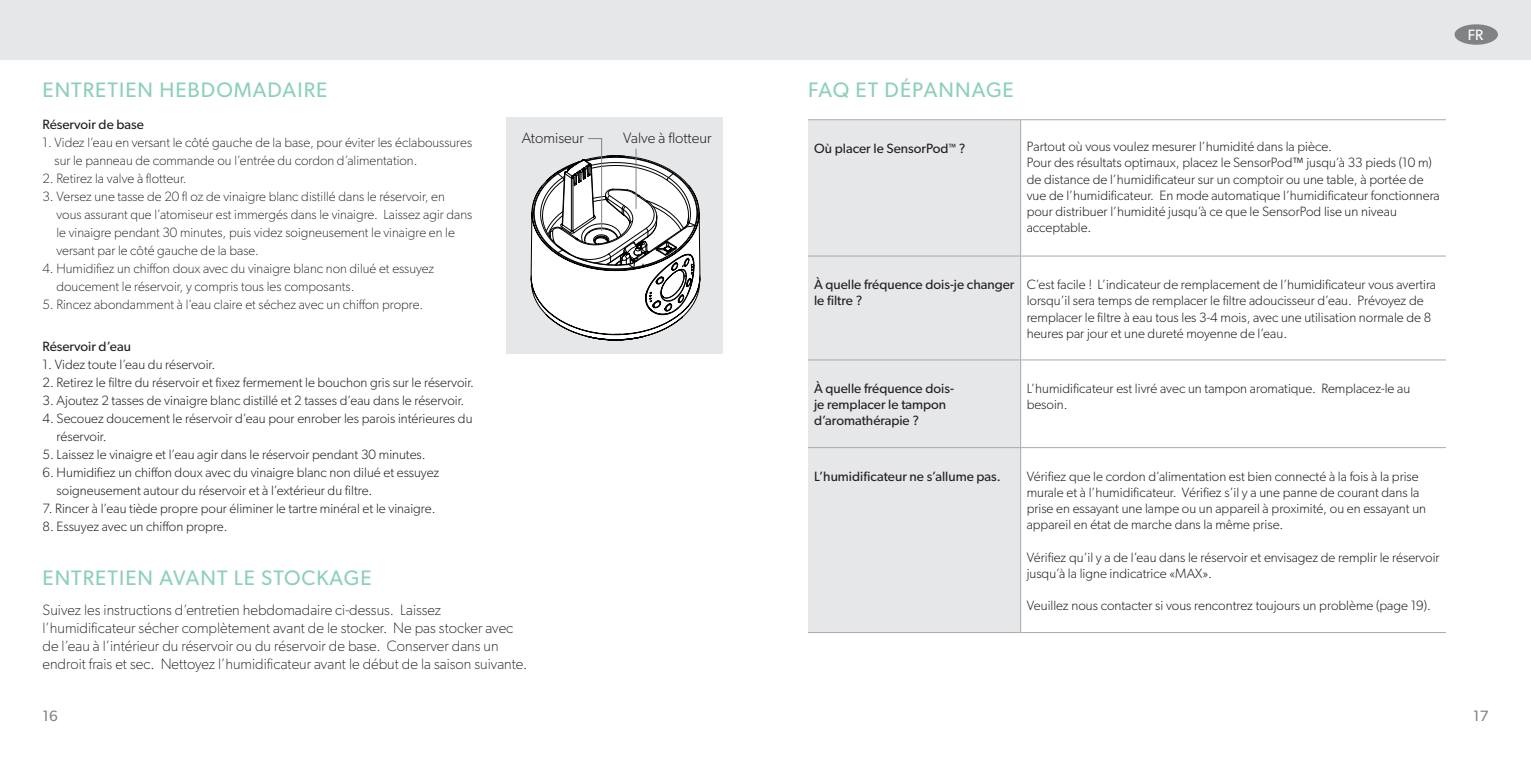
<style>
.page{position:relative;width:1531px;height:766px;background:#fff}
.page>*{position:absolute;margin:0;border:0;box-sizing:border-box;transform-origin:0 0}
.t1{font:21px "Gibson";letter-spacing:.05em;color:#8dd0ba}
.t2{font:100 15px/18px "Gibson";color:#231f20}
.t3{font:300 15px "Gibson";color:#231f20}
.t4{font:15px "Gibson";color:#808285}
.t5{font:15px "Gibson";color:#fff}
.t6{font:300 13.5px/16.2px "Gibson";color:#231f20}
.t7{font:100 13.5px/18px "Gibson";color:#231f20}
.t8{font:13.5px/16.2px "Gibson";color:#231f20}
</style>
<div class="page">
<div style="left:0;top:0;width:1531px;height:60px;background:#e6e7e9"></div>
<div style="left:1454px;top:24px;width:44px;height:21px;background:#808285;border-radius:50%"></div>
<div style="left:506px;top:118px;width:217px;height:236px;background:#e6e7e9"></div>
<svg style="left:531px;top:138px;width:169px;height:202px"></svg>
<div style="left:808px;top:120px;width:212px;height:512px;background:#e6e7e9"></div>
<hr style="left:808px;top:119px;width:212px;height:1px;background:#a8a9ad">
<hr style="left:1020px;top:119px;width:426px;height:1px;background:#a8a9ad">
<hr style="left:1020px;top:120px;width:1px;height:135px;background:#a8a9ad">
<hr style="left:808px;top:255px;width:212px;height:1px;background:#a8a9ad">
<hr style="left:1020px;top:255px;width:426px;height:1px;background:#a8a9ad">
<hr style="left:1020px;top:256px;width:1px;height:103px;background:#a8a9ad">
<hr style="left:808px;top:359px;width:212px;height:1px;background:#a8a9ad">
<hr style="left:1020px;top:359px;width:426px;height:1px;background:#a8a9ad">
<hr style="left:1020px;top:360px;width:1px;height:87px;background:#a8a9ad">
<hr style="left:808px;top:447px;width:212px;height:1px;background:#a8a9ad">
<hr style="left:1020px;top:447px;width:426px;height:1px;background:#a8a9ad">
<hr style="left:1020px;top:448px;width:1px;height:184px;background:#a8a9ad">
<hr style="left:808px;top:632px;width:212px;height:1px;background:#a8a9ad">
<hr style="left:1020px;top:632px;width:426px;height:1px;background:#a8a9ad">
<p class="t1" style="left:43px;top:77px;width:286px">ENTRETIEN HEBDOMADAIRE</p>
<p class="t8" style="left:43px;top:116px;width:103px">Réservoir de base</p>
<p class="t7" style="left:55px;top:133px;width:419px;text-indent:-12px">1. Videz l’eau en versant le côté gauche de la base, pour éviter les éclaboussures sur le panneau de commande ou l’entrée du cordon d’alimentation.</p>
<p class="t7" style="left:43px;top:169px;width:146px">2. Retirez la valve à flotteur.</p>
<p class="t7" style="left:56px;top:187px;width:417px;text-indent:-14px">3. Versez une tasse de 20 fl oz de vinaigre blanc distillé dans le réservoir, en vous assurant que l’atomiseur est immergés dans le vinaigre. Laissez agir dans le vinaigre pendant 30 minutes, puis videz soigneusement le vinaigre en le versant par le côté gauche de la base.</p>
<p class="t7" style="left:56px;top:259px;width:379px;text-indent:-14px">4. Humidifiez un chiffon doux avec du vinaigre blanc non dilué et essuyez doucement le réservoir, y compris tous les composants.</p>
<p class="t7" style="left:43px;top:295px;width:382px">5. Rincez abondamment à l’eau claire et séchez avec un chiffon propre.</p>
<p class="t8" style="left:43px;top:338px;width:90px">Réservoir d’eau</p>
<p class="t6" style="left:43px;top:356px;width:174px">1. Videz toute l’eau du réservoir.</p>
<p class="t6" style="left:43px;top:374px;width:433px">2. Retirez le filtre du réservoir et fixez fermement le bouchon gris sur le réservoir.</p>
<p class="t6" style="left:43px;top:392px;width:423px">3. Ajoutez 2 tasses de vinaigre blanc distillé et 2 tasses d’eau dans le réservoir.</p>
<p class="t6" style="left:57px;top:409px;width:417px;line-height:18px;text-indent:-14px">4. Secouez doucement le réservoir d’eau pour enrober les parois intérieures du réservoir.</p>
<p class="t6" style="left:43px;top:446px;width:385px">5. Laissez le vinaigre et l’eau agir dans le réservoir pendant 30 minutes.</p>
<p class="t6" style="left:57px;top:463px;width:384px;line-height:18px;text-indent:-14px">6. Humidifiez un chiffon doux avec du vinaigre blanc non dilué et essuyez soigneusement autour du réservoir et à l’extérieur du filtre.</p>
<p class="t6" style="left:43px;top:500px;width:394px">7. Rincer à l’eau tiède propre pour éliminer le tartre minéral et le vinaigre.</p>
<p class="t6" style="left:43px;top:518px;width:187px">8. Essuyez avec un chiffon propre.</p>
<p class="t1" style="left:43px;top:564px;width:330px">ENTRETIEN AVANT LE STOCKAGE</p>
<p class="t3" style="left:522px;top:129px;width:64px">Atomiseur</p>
<p class="t3" style="left:623px;top:129px;width:90px">Valve à flotteur</p>
<p class="t2" style="left:43px;top:600px;width:486px">Suivez les instructions d’entretien hebdomadaire ci-dessus. Laissez l’humidificateur sécher complètement avant de le stocker. Ne pas stocker avec de l’eau à l’intérieur du réservoir ou du réservoir de base. Conserver dans un endroit frais et sec. Nettoyez l’humidificateur avant le début de la saison suivante.</p>
<p class="t1" style="left:808px;top:77px;width:207px">FAQ ET DÉPANNAGE</p>
<p class="t8" style="left:814px;top:140px;width:153px">Où placer le SensorPod<sup>™</sup> ?</p>
<p class="t6" style="left:1026px;top:138px;width:307px">Partout où vous voulez mesurer l’humidité dans la pièce.</p>
<p class="t6" style="left:1026px;top:154px;width:414px">Pour des résultats optimaux, placez le SensorPod™ jusqu’à 33 pieds (10 m) de distance de l’humidificateur sur un comptoir ou une table, à portée de vue de l’humidificateur. En mode automatique l’humidificateur fonctionnera pour distribuer l’humidité jusqu’à ce que le SensorPod lise un niveau acceptable.</p>
<p class="t8" style="left:814px;top:276px;width:202px">À quelle fréquence dois-je changer le filtre ?</p>
<p class="t6" style="left:1026px;top:276px;width:411px">C’est facile ! L’indicateur de remplacement de l’humidificateur vous avertira lorsqu’il sera temps de remplacer le filtre adoucisseur d’eau. Prévoyez de remplacer le filtre à eau tous les 3-4 mois, avec une utilisation normale de 8 heures par jour et une dureté moyenne de l’eau.</p>
<p class="t8" style="left:814px;top:380px;width:141px">À quelle fréquence dois&shy;je remplacer le tampon d’aromathérapie ?</p>
<p class="t6" style="left:1026px;top:380px;width:385px">L’humidificateur est livré avec un tampon aromatique. Remplacez-le au besoin.</p>
<p class="t8" style="left:814px;top:467px;width:188px">L’humidificateur ne s’allume pas.</p>
<p class="t6" style="left:1026px;top:467px;width:401px">Vérifiez que le cordon d’alimentation est bien connecté à la fois à la prise murale et à l’humidificateur. Vérifiez s’il y a une panne de courant dans la prise en essayant une lampe ou un appareil à proximité, ou en essayant un appareil en état de marche dans la même prise.</p>
<p class="t6" style="left:1026px;top:548px;width:414px">Vérifiez qu’il y a de l’eau dans le réservoir et envisagez de remplir le réservoir jusqu’à la ligne indicatrice «MAX».</p>
<p class="t6" style="left:1026px;top:597px;width:406px">Veuillez nous contacter si vous rencontrez toujours un problème (page 19).</p>
<p class="t5" style="left:1468px;top:26px;width:17px">FR</p>
<p class="t4" style="left:43px;top:707px;width:17px">16</p>
<p class="t4" style="left:1473px;top:707px;width:17px">17</p>
</div>
